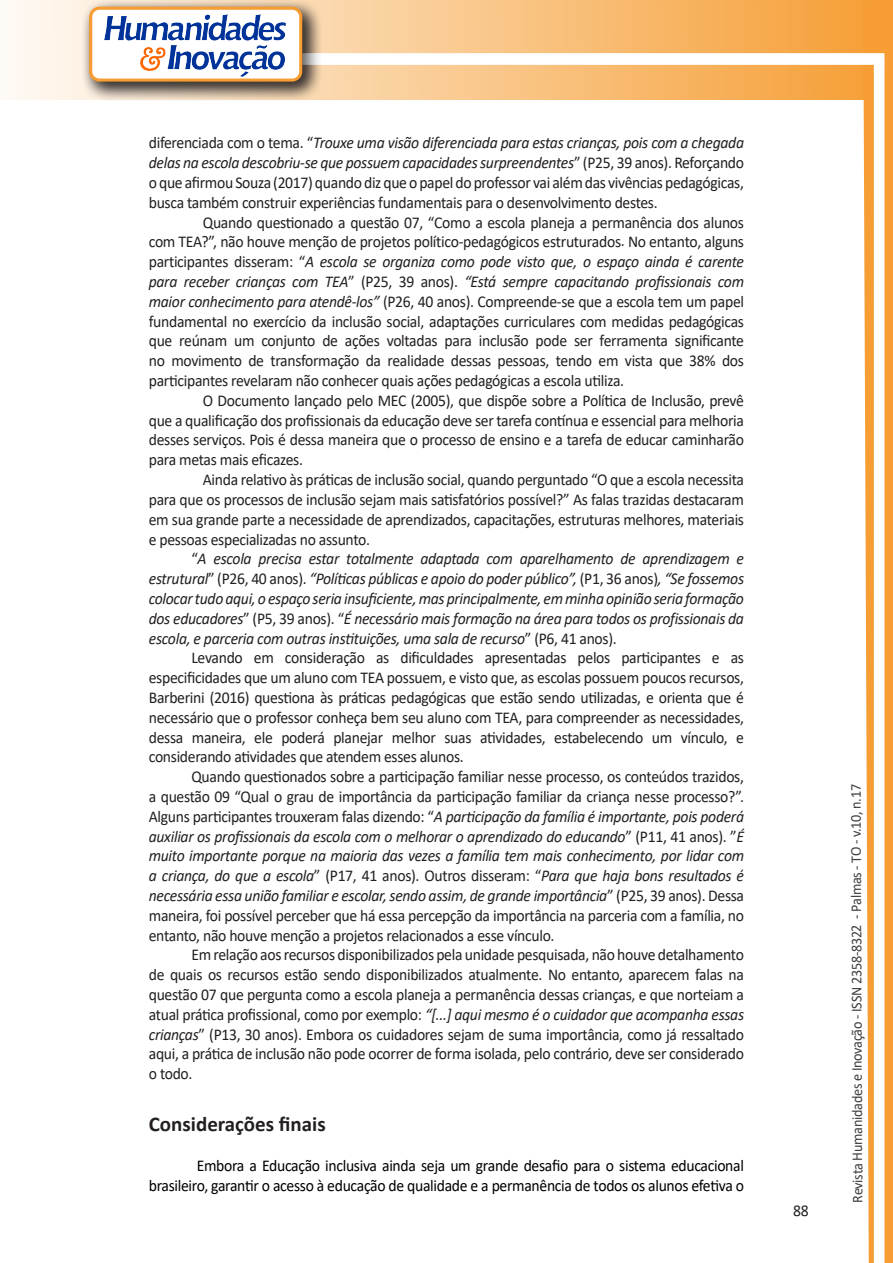
<style>
.page{position:relative;width:893px;height:1263px;background:#fff}
.page>*{position:absolute;margin:0;border:0;box-sizing:border-box;transform-origin:0 0}
.Titulo_2{font:700 21px "Calibri";color:#231f20}
.texto{font:16.5px/19.8px "Calibri";letter-spacing:-.02em;color:#231f20;text-align:justify;scale:.95 1}
.texto-2{font:italic 16.5px/19.8px "Calibri";letter-spacing:-.02em;color:#231f20;text-align:justify;scale:.95 1}
.texto-3{font:16.5px/19.8px "Calibri";letter-spacing:-.02em;color:#000;text-align:right;scale:.95 1}
.t1{font:15px "Calibri";letter-spacing:-.025em;color:#3e3e3f;scale:.95 1}
.s1{font-style:italic}
.s2{font-style:normal}
</style>
<div class="page">
<svg style="left:5px;top:0;width:858px;height:100px;background:#f9c484"></svg>
<div style="left:302px;top:53px;width:582px;height:12px;background:#fff;border:2px solid #fff"></div>
<svg style="left:863px;top:0;width:30px;height:1263px"></svg>
<div style="left:81px;top:0;width:241px;height:102px;background:#231f20;opacity:.75"></div>
<div style="left:91px;top:8px;width:210px;height:72px;background:#fff;border-radius:9px"></div>
<img style="left:104px;top:14px;width:181px;height:62px">
<div style="left:89px;top:7px;width:213px;height:75px;border:3px solid #f69e34;border-radius:9px"></div>
<p class="texto" style="left:149px;top:133px;width:628px">diferenciada com o tema. “<span class="s1">Trouxe uma visão diferenciada para estas crianças, pois com a chegada delas na escola descobriu-se que possuem capacidades surpreendentes</span>” (P25, 39 anos). Reforçando o que afirmou Souza (2017) quando diz que o papel do professor vai além das vivências pedagógicas, busca também construir experiências fundamentais para o desenvolvimento destes.</p>
<p class="texto" style="left:149px;top:212px;width:628px;text-indent:54px">Quando questionado a questão 07, “Como a escola planeja a permanência dos alunos com TEA?”, não houve menção de projetos político-pedagógicos estruturados. No entanto, alguns participantes disseram: “<span class="s1">A escola se organiza como pode visto que, o espaço ainda é carente para receber crianças com TEA</span>” (P25, 39 anos). <span class="s1">“Está sempre capacitando profissionais com maior conhecimento para atendê-los”</span> (P26, 40 anos). Compreende-se que a escola tem um papel fundamental no exercício da inclusão social, adaptações curriculares com medidas pedagógicas que reúnam um conjunto de ações voltadas para inclusão pode ser ferramenta significante no movimento de transformação da realidade dessas pessoas, tendo em vista que 38% dos participantes revelaram não conhecer quais ações pedagógicas a escola utiliza.</p>
<p class="texto" style="left:149px;top:390px;width:628px;text-indent:54px">O Documento lançado pelo MEC (2005), que dispõe sobre a Política de Inclusão, prevê que a qualificação dos profissionais da educação deve ser tarefa contínua e essencial para melhoria desses serviços. Pois é dessa maneira que o processo de ensino e a tarefa de educar caminharão para metas mais eficazes.</p>
<p class="texto" style="left:149px;top:469px;width:628px;text-indent:54px">Ainda relativo às práticas de inclusão social, quando perguntado “O que a escola necessita para que os processos de inclusão sejam mais satisfatórios possível?” As falas trazidas destacaram em sua grande parte a necessidade de aprendizados, capacitações, estruturas melhores, materiais e pessoas especializadas no assunto.</p>
<p class="texto-2" style="left:149px;top:548px;width:628px;text-indent:43px"><span class="s2">“</span>A escola precisa estar totalmente adaptada com aparelhamento de aprendizagem e estrutural<span class="s2">” (P26, 40 anos).</span> “Políticas públicas e apoio do poder público”, <span class="s2">(P1, 36 anos)</span>, “Se fossemos colocar tudo aqui, o espaço seria insuficiente, mas principalmente, em minha opinião seria formação dos educadores<span class="s2">” (P5, 39 anos). “</span>É necessário mais formação na área para todos os profissionais da escola, e parceria com outras instituições, uma sala de recurso<span class="s2">” (P6, 41 anos).</span></p>
<p class="texto" style="left:149px;top:647px;width:628px;text-indent:43px">Levando em consideração as dificuldades apresentadas pelos participantes e as especificidades que um aluno com TEA possuem, e visto que, as escolas possuem poucos recursos, Barberini (2016) questiona às práticas pedagógicas que estão sendo utilizadas, e orienta que é necessário que o professor conheça bem seu aluno com TEA, para compreender as necessidades, dessa maneira, ele poderá planejar melhor suas atividades, estabelecendo um vínculo, e considerando atividades que atendem esses alunos.</p>
<p class="texto" style="left:149px;top:766px;width:628px;text-indent:43px">Quando questionados sobre a participação familiar nesse processo, os conteúdos trazidos, a questão 09 “Qual o grau de importância da participação familiar da criança nesse processo?”.<br>Alguns participantes trouxeram falas dizendo: “<span class="s1">A participação da família é importante, pois poderá auxiliar os profissionais da escola com o melhorar o aprendizado do educando</span>” (P11, 41 anos). ”<span class="s1">É muito importante porque na maioria das vezes a família tem mais conhecimento, por lidar com a criança, do que a escola</span>” (P17, 41 anos). Outros disseram: “<span class="s1">Para que haja bons resultados é necessária essa união familiar e escolar, sendo assim, de grande importância</span>” (P25, 39 anos). Dessa maneira, foi possível perceber que há essa percepção da importância na parceria com a família, no entanto, não houve menção a projetos relacionados a esse vínculo.</p>
<p class="texto" style="left:149px;top:944px;width:628px;text-indent:43px">Em relação aos recursos disponibilizados pela unidade pesquisada, não houve detalhamento de quais os recursos estão sendo disponibilizados atualmente. No entanto, aparecem falas na questão 07 que pergunta como a escola planeja a permanência dessas crianças, e que norteiam a atual prática profissional, como por exemplo: <span class="s1">“[...] aqui mesmo é o cuidador que acompanha essas crianças</span>” (P13, 30 anos). Embora os cuidadores sejam de suma importância, como já ressaltado aqui, a prática de inclusão não pode ocorrer de forma isolada, pelo contrário, deve ser considerado o todo.</p>
<p class="Titulo_2" style="left:149px;top:1109px;width:178px">Considerações finais</p>
<p class="texto-3" style="left:149px;top:1155px;width:628px">Embora a Educação inclusiva ainda seja um grande desafio para o sistema educacional brasileiro, garantir o acesso à educação de qualidade e a permanência de todos os alunos efetiva o</p>
<p class="texto" style="left:793px;top:1200px;width:18px">88</p>
<p class="t1" style="left:846px;top:1203px;width:442px;rotate:-90deg">Revista Humanidades e Inovação - ISSN 2358-8322 - Palmas - TO - v.10, n.17</p>
</div>
